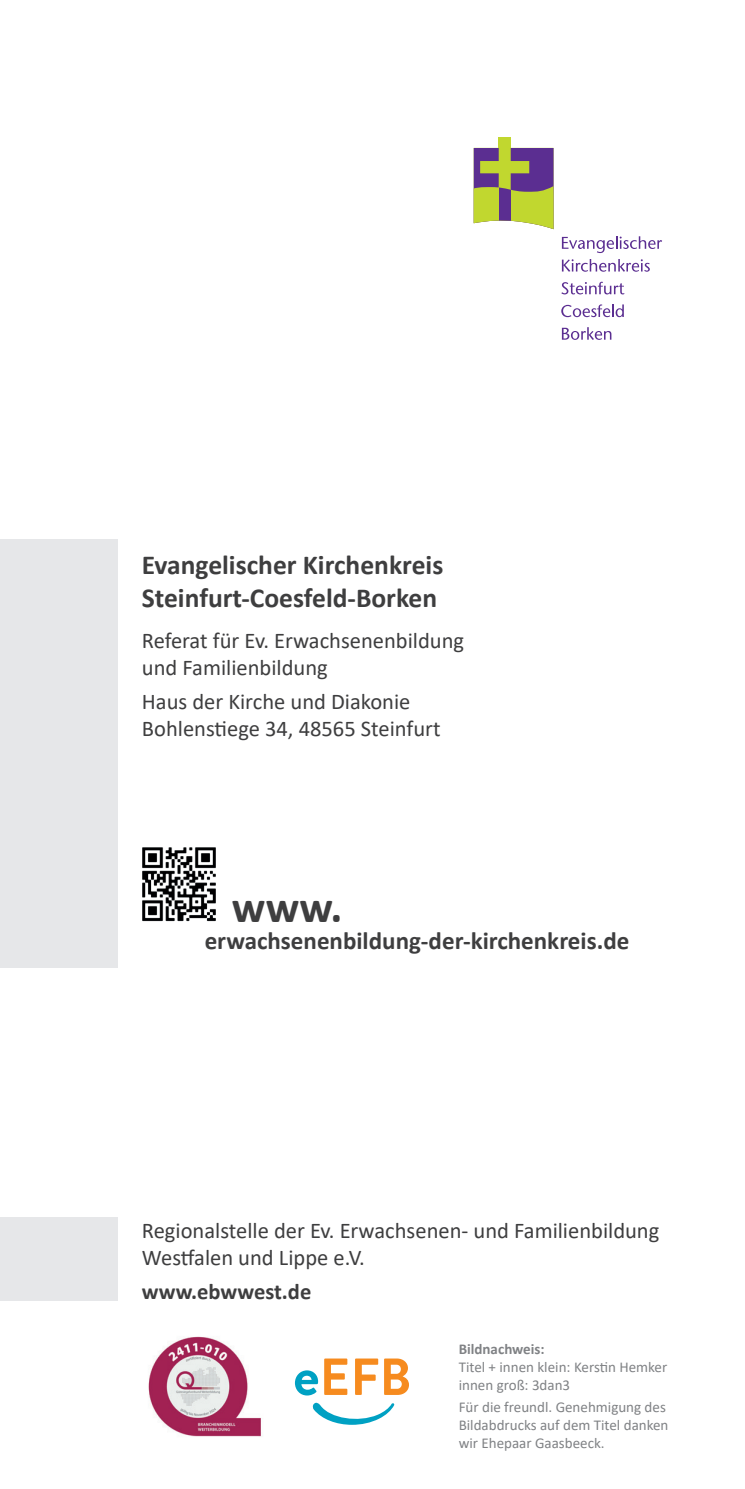
<style>
.page{position:relative;width:745px;height:1489px;background:#fff}
.page>*{position:absolute;margin:0;border:0;box-sizing:border-box;transform-origin:0 0}
.t1{font:700 45px "Calibri";color:#3e3e3f}
.t2{font:700 27.5px/33px "Calibri";color:#3e3e3f}
.t3{font:700 25px "Calibri";color:#3e3e3f}
.t4{font:22.5px/27px "Calibri";color:#3e3e3f}
.t5{font:700 22.5px "Calibri";color:#3e3e3f}
.t6{font:15px/18px "Calibri";color:#808285}
.t7{font:700 15px "Calibri";color:#808285}
</style>
<div class="page">
<div style="left:0;top:539px;width:117px;height:428px;background:#e6e7e9"></div>
<div style="left:498px;top:137px;width:12px;height:11px;background:#c1d72f"></div>
<svg style="left:473px;top:148px;width:80px;height:81px;background:#9c9664"></svg>
<svg style="left:498px;top:186px;width:12px;height:43px"></svg>
<svg style="left:561px;top:327px;width:50px;height:13px"></svg>
<svg style="left:561px;top:304px;width:62px;height:13px"></svg>
<svg style="left:561px;top:282px;width:63px;height:12px"></svg>
<svg style="left:561px;top:259px;width:88px;height:13px"></svg>
<svg style="left:561px;top:236px;width:100px;height:17px"></svg>
<img style="left:142px;top:847px;width:74px;height:75px">
<div style="left:0;top:1217px;width:117px;height:83px;background:#e6e7e9"></div>
<img style="left:148px;top:1336px;width:113px;height:101px">
<svg style="left:324px;top:1358px;width:85px;height:36px"></svg>
<svg style="left:295px;top:1370px;width:23px;height:25px"></svg>
<svg style="left:312px;top:1402px;width:82px;height:22px"></svg>
<p class="t2" style="left:142px;top:547px;width:303px">Evangelischer Kirchenkreis<br>Steinfurt-Coesfeld-Borken</p>
<p class="t4" style="left:142px;top:626px;width:323px">Referat für Ev. Erwachsenenbildung und Familienbildung</p>
<p class="t4" style="left:142px;top:687px;width:300px">Haus der Kirche und Diakonie<br>Bohlenstiege 34, 48565 Steinfurt</p>
<h1 class="t1" style="left:232px;top:875px;width:112px">www.</h1>
<p class="t3" style="left:204px;top:923px;width:426px">erwachsenenbildung-der-kirchenkreis.de</p>
<p class="t4" style="left:142px;top:1216px;width:518px">Regionalstelle der Ev. Erwachsenen- und Familienbildung<br>Westfalen und Lippe e.V.</p>
<p class="t5" style="left:142px;top:1275px;width:171px">www.ebwwest.de</p>
<p class="t7" style="left:458px;top:1338px;width:87px">Bildnachweis:</p>
<p class="t6" style="left:458px;top:1357px;width:210px">Titel + innen klein: Kerstin Hemker innen groß: 3dan3</p>
<p class="t6" style="left:458px;top:1396px;width:211px">Für die freundl. Genehmigung des<br>Bildabdrucks auf dem Titel danken wir Ehepaar Gaasbeeck.</p>
</div>
